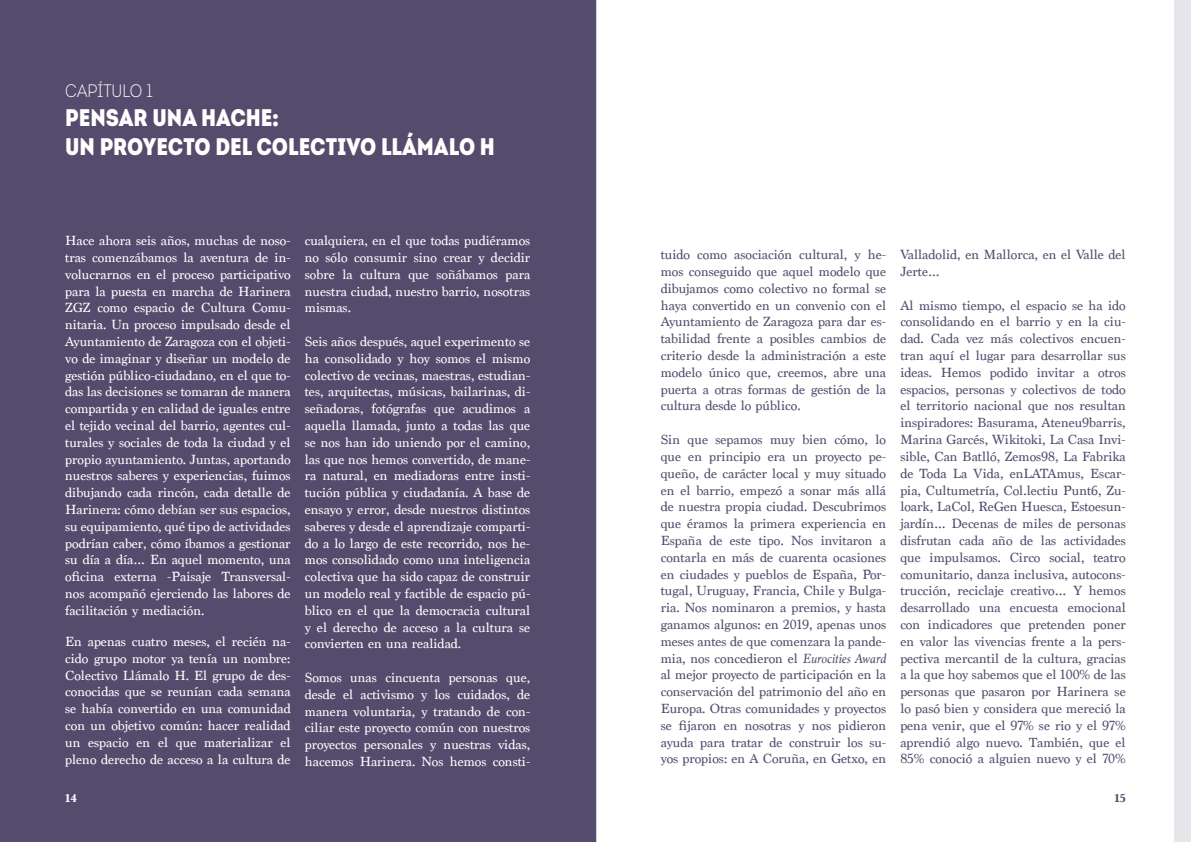
<style>
.page{position:relative;width:1191px;height:842px;background:#fff}
.page>*{position:absolute;margin:0;border:0;box-sizing:border-box;transform-origin:0 0}
.t1{font:24px/28.8px "Intro Cond Black Free";color:#fff}
.t2{font:18px "Intro Cond Light Free";color:#fff}
.t3{font:14px/16.8px "Marion";color:#fff;text-align:justify}
.t4{font:14px/16.8px "Marion";color:#554b6d;text-align:justify}
.t5{font:700 12px "Marion";color:#554b6d}
.t6{font:700 12px "Marion";color:#fff}
.s1{font-family:"Baloo Bhai"}
.s2{font-style:italic}
</style>
<div class="page">
<hr style="left:595px;top:0;width:1px;height:842px;background:#554b6d">
<div style="left:0;top:0;width:595px;height:842px;background:#554b6d"></div>
<div style="left:1174px;top:0;width:17px;height:842px;background:#e7e6ea"></div>
<p class="t2" style="left:65px;top:80px;width:89px">CAPÍTULO 1</p>
<h1 class="t1" style="left:65px;top:103px;width:431px">PENSAR UNA HACHE<span class="s1">:<br></span>UN PROYECTO DEL COLECTIVO LLÁMALO H</h1>
<p class="t3" style="left:65px;top:232px;width:227px">Hace ahora seis años, muchas de noso&shy;tras comenzábamos la aventura de in&shy;volucrarnos en el proceso participativo para la puesta en marcha de Harinera ZGZ como espacio de Cultura Comu&shy;nitaria. Un proceso impulsado desde el Ayuntamiento de Zaragoza con el objeti&shy;vo de imaginar y diseñar un modelo de gestión público-ciudadano, en el que to&shy;das las decisiones se tomaran de manera compartida y en calidad de iguales entre el tejido vecinal del barrio, agentes cul&shy;turales y sociales de toda la ciudad y el propio ayuntamiento. Juntas, aportando nuestros saberes y experiencias, fuimos dibujando cada rincón, cada detalle de Harinera: cómo debían ser sus espacios, su equipamiento, qué tipo de actividades podrían caber, cómo íbamos a gestionar su día a día… En aquel momento, una oficina externa -Paisaje Transversal&shy;nos acompañó ejerciendo las labores de facilitación y mediación.</p>
<p class="t3" style="left:65px;top:633px;width:227px">En apenas cuatro meses, el recién na&shy;cido grupo motor ya tenía un nombre:<br>Colectivo Llámalo H. El grupo de des&shy;conocidas que se reunían cada semana se había convertido en una comunidad con un objetivo común: hacer realidad un espacio en el que materializar el pleno derecho de acceso a la cultura de</p>
<p class="t6" style="left:65px;top:791px;width:13px">14</p>
<p class="t3" style="left:305px;top:232px;width:227px">cualquiera, en el que todas pudiéramos no sólo consumir sino crear y decidir sobre la cultura que soñábamos para nuestra ciudad, nuestro barrio, nosotras mismas.</p>
<p class="t3" style="left:305px;top:333px;width:227px">Seis años después, aquel experimento se ha consolidado y hoy somos el mismo colectivo de vecinas, maestras, estudian&shy;tes, arquitectas, músicas, bailarinas, di&shy;señadoras, fotógrafas que acudimos a aquella llamada, junto a todas las que se nos han ido uniendo por el camino, las que nos hemos convertido, de mane&shy;ra natural, en mediadoras entre insti&shy;tución pública y ciudadanía. A base de ensayo y error, desde nuestros distintos saberes y desde el aprendizaje comparti&shy;do a lo largo de este recorrido, nos he&shy;mos consolidado como una inteligencia colectiva que ha sido capaz de construir un modelo real y factible de espacio pú&shy;blico en el que la democracia cultural y el derecho de acceso a la cultura se convierten en una realidad.</p>
<p class="t3" style="left:305px;top:669px;width:227px">Somos unas cincuenta personas que, desde el activismo y los cuidados, de manera voluntaria, y tratando de con&shy;ciliar este proyecto común con nuestros proyectos personales y nuestras vidas, hacemos Harinera. Nos hemos consti-</p>
<p class="t4" style="left:660px;top:247px;width:227px">tuido como asociación cultural, y he&shy;mos conseguido que aquel modelo que dibujamos como colectivo no formal se haya convertido en un convenio con el Ayuntamiento de Zaragoza para dar es&shy;tabilidad frente a posibles cambios de criterio desde la administración a este modelo único que, creemos, abre una puerta a otras formas de gestión de la cultura desde lo público.</p>
<p class="t4" style="left:660px;top:431px;width:227px">Sin que sepamos muy bien cómo, lo que en principio era un proyecto pe&shy;queño, de carácter local y muy situado en el barrio, empezó a sonar más allá de nuestra propia ciudad. Descubrimos que éramos la primera experiencia en España de este tipo. Nos invitaron a contarla en más de cuarenta ocasiones en ciudades y pueblos de España, Por&shy;tugal, Uruguay, Francia, Chile y Bulga&shy;ria. Nos nominaron a premios, y hasta ganamos algunos: en 2019, apenas unos meses antes de que comenzara la pande&shy;mia, nos concedieron el <span class="s2">Eurocities Award </span>al mejor proyecto de participación en la conservación del patrimonio del año en Europa. Otras comunidades y proyectos se fijaron en nosotras y nos pidieron ayuda para tratar de construir los su&shy;yos propios: en A Coruña, en Getxo, en</p>
<p class="t4" style="left:900px;top:247px;width:227px">Valladolid, en Mallorca, en el Valle del<br>Jerte…</p>
<p class="t4" style="left:900px;top:297px;width:227px">Al mismo tiempo, el espacio se ha ido consolidando en el barrio y en la ciu&shy;dad. Cada vez más colectivos encuen&shy;tran aquí el lugar para desarrollar sus ideas. Hemos podido invitar a otros espacios, personas y colectivos de todo el territorio nacional que nos resultan inspiradores: Basurama, Ateneu9barris, Marina Garcés, Wikitoki, La Casa Invi&shy;sible, Can Batlló, Zemos98, La Fabrika de Toda La Vida, enLATAmus, Escar&shy;pia, Cultumetría, Col.lectiu Punt6, Zu&shy;loark, LaCol, ReGen Huesca, Estoesun&shy;jardín… Decenas de miles de personas disfrutan cada año de las actividades que impulsamos. Circo social, teatro comunitario, danza inclusiva, autocons&shy;trucción, reciclaje creativo… Y hemos desarrollado una encuesta emocional con indicadores que pretenden poner en valor las vivencias frente a la pers&shy;pectiva mercantil de la cultura, gracias a la que hoy sabemos que el 100% de las personas que pasaron por Harinera se lo pasó bien y considera que mereció la pena venir, que el 97% se rio y el 97% aprendió algo nuevo. También, que el 85% conoció a alguien nuevo y el 70%</p>
<p class="t5" style="left:1114px;top:791px;width:13px">15</p>
</div>
